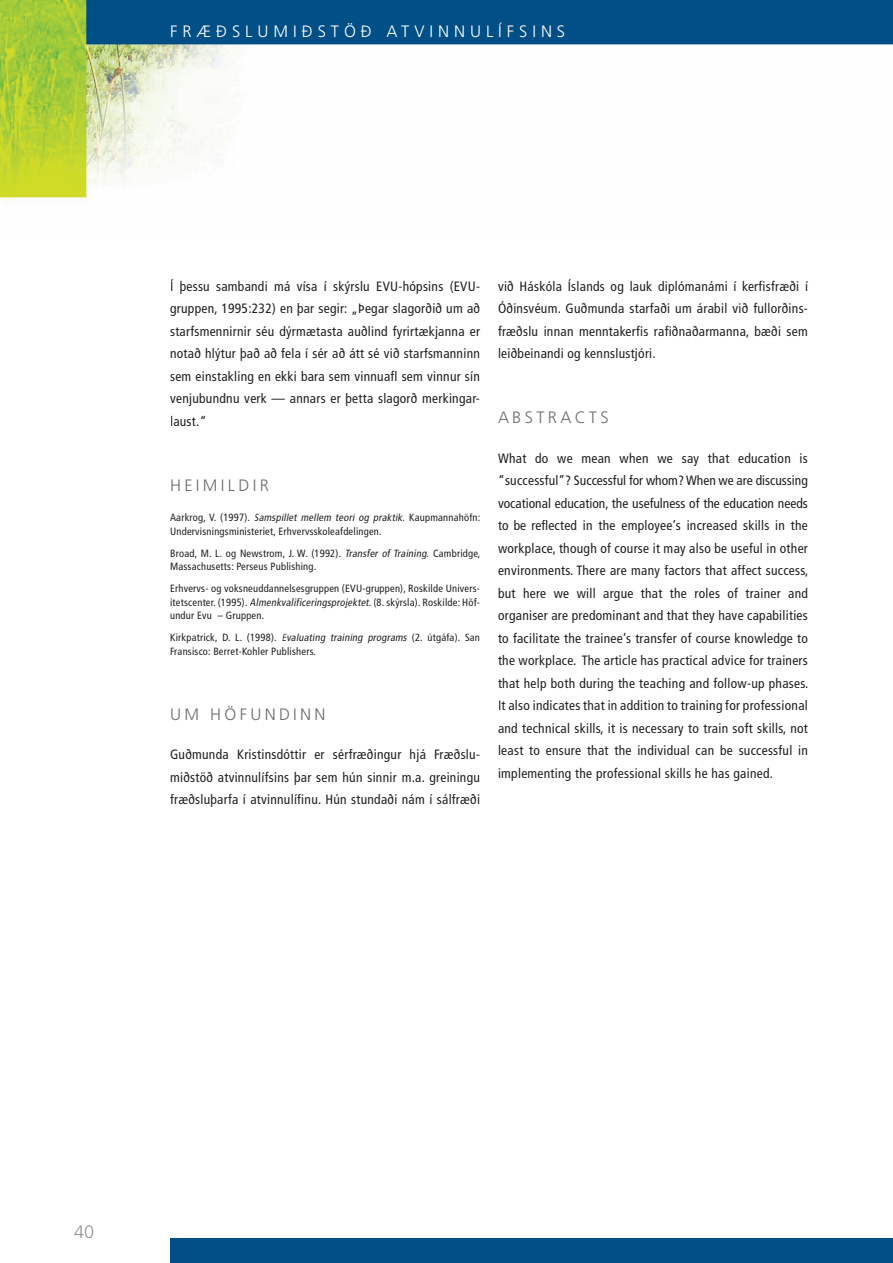
<style>
.page{position:relative;width:893px;height:1263px;background:#fff}
.page>*{position:absolute;margin:0;border:0;box-sizing:border-box;transform-origin:0 0}
.t1{font:300 18px "Frutiger";color:#939598}
.t2{font:300 16.5px "Frutiger";letter-spacing:.2em;color:#6c6d70}
.t3{font:300 16.5px "Frutiger";letter-spacing:.3em;color:#fff}
.t4{font:condensed 13.5px/22.5px "Frutiger";letter-spacing:.02em;color:#231f20;text-align:justify}
.t5{font:condensed 10.5px/13.5px "Frutiger";letter-spacing:.02em;color:#231f20}
.s1{font-style:italic}
</style>
<div class="page">
<div style="left:171px;top:1238px;width:722px;height:25px;background:#004f87"></div>
<img style="left:0;top:0;width:889px;height:201px">
<img style="left:889px;top:0;width:4px;height:45px">
<p class="t3" style="left:170px;top:22px;width:397px">FRÆÐSLUMIÐSTÖÐ ATVINNULÍFSINS</p>
<p class="t4" style="left:170px;top:275px;width:311px">Í þessu sambandi má vísa í skýrslu EVU-hópsins (EVU&shy;gruppen, 1995:232) en þar segir: „Þegar slagorðið um að starfsmennirnir séu dýrmætasta auðlind fyrirtækjanna er notað hlýtur það að fela í sér að átt sé við starfsmanninn sem einstakling en ekki bara sem vinnuafl sem vinnur sín venjubundnu verk — annars er þetta slagorð merkingar&shy;laust.“</p>
<p class="t2" style="left:170px;top:476px;width:100px">HEIMILDIR</p>
<p class="t5" style="left:170px;top:511px;width:312px">A a r k r o g , V. ( 1 9 9 7 ) . <span class="s1">Samspillet mellem teori og praktik.</span> K a u p m a n n a h ö f n :<br>Undervisningsministeriet, Erhvervsskoleafdelingen.</p>
<p class="t5" style="left:170px;top:546px;width:312px">Broad, M. L. og Newstrom, J. W. (1992). <span class="s1">Transfer of Training.</span> C a m b r i d g e,<br>Massachusetts: Perseus Publishing.</p>
<p class="t5" style="left:170px;top:582px;width:311px;text-align:justify">Erhvervs- og voksneuddannelsesgruppen (EVU-gruppen), Roskilde Univers&shy;itetscenter. (1995). <span class="s1">Almenkvalificeringsprojektet.</span>(8. skýrsla). Roskilde: Höf&shy;undur Evu – Gruppen.</p>
<p class="t5" style="left:170px;top:631px;width:311px">K i r kp a t r i c k, D. L . ( 1 9 9 8) . <span class="s1">Evaluating training programs</span> ( 2 . ú t g á fa ) . S a n<br>Fransisco: Berret-Kohler Publishers.</p>
<p class="t2" style="left:170px;top:705px;width:157px">UM HÖFUNDINN</p>
<p class="t4" style="left:170px;top:743px;width:311px">Guðmunda Kristinsdóttir er sérfræðingur hjá Fræðslu&shy;miðstöð atvinnulífsins þar sem hún sinnir m.a. greiningu fræðsluþarfa í atvinnulífinu. Hún stundaði nám í sálfræði</p>
<p class="t4" style="left:498px;top:275px;width:311px">við Háskóla Íslands og lauk diplómanámi í kerfisfræði í Óðinsvéum. Guðmunda starfaði um árabil við fullorðins&shy;fræðslu innan menntakerfis rafiðnaðarmanna, bæði sem leiðbeinandi og kennslustjóri.</p>
<p class="t2" style="left:498px;top:408px;width:112px">ABSTRACTS</p>
<p class="t4" style="left:498px;top:447px;width:312px">What do we mean when we say that education is “successful”? Successful for whom? When we are discussing vocational education, the usefulness of the education needs to be reflected in the employee’s increased skills in the workplace, though of course it may also be useful in other environments. There are many factors that affect success, but here we will argue that the roles of trainer and organiser are predominant and that they have capabilities to facilitate the trainee’s transfer of course knowledge to the workplace. The article has practical advice for trainers that help both during the teaching and follow-up phases.<br>It also indicates that in addition to training for professional and technical skills, it is necessary to train soft skills, not least to ensure that the individual can be successful in implementing the professional skills he has gained.</p>
<h1 class="t1" style="left:74px;top:1222px;width:22px">40</h1>
</div>
